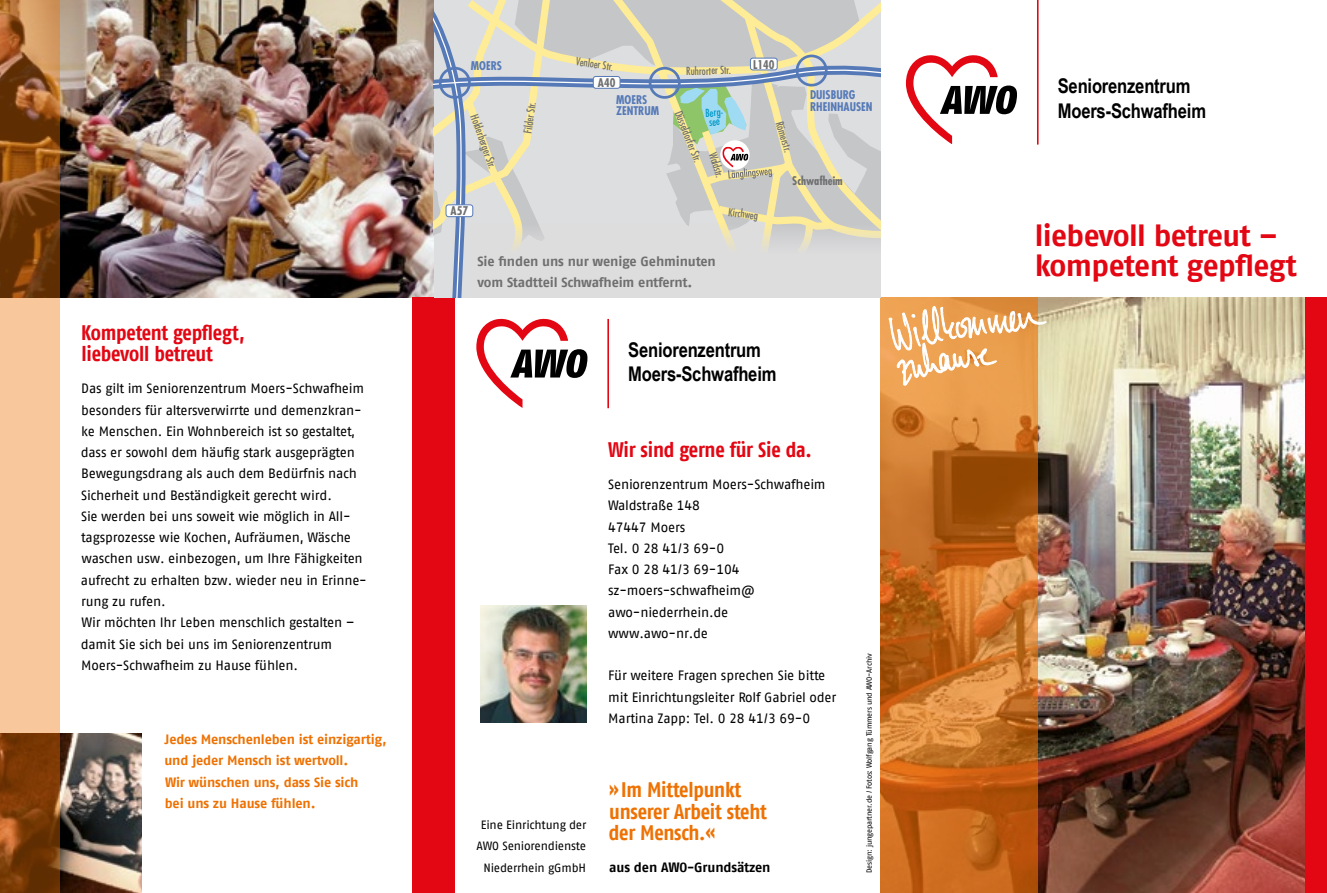
<style>
.page{position:relative;width:1327px;height:893px;background:#fff}
.page>*{position:absolute;margin:0;border:0;box-sizing:border-box;transform-origin:0 0}
.t1{font:700 30px/30px "AWO Fago Office";letter-spacing:-.025em;color:#e30613}
.t2{font:700 21px/21.3px "AWO Fago Cond";letter-spacing:-.01em;color:#e30613}
.t3{font:700 21px/21.3px "AWO Fago Cond";letter-spacing:-.01em;color:#ee7203}
.t4{font:700 20.25px/24.8px "Arial Narrow";letter-spacing:-.01em;color:#000}
.t5{font:13.5px/21.3px "AWO Fago Office";letter-spacing:-.01em;color:#000}
.t6{font:700 13.5px/21.3px "AWO Fago Office";letter-spacing:-.01em;color:#ee7203}
.t7{font:700 13.5px/21.3px "AWO Fago Office";letter-spacing:-.01em;color:#706f6f}
.t8{font:700 13.5px "AWO Fago Office";letter-spacing:-.01em;color:#000}
.t9{font:12px/21.3px "AWO Fago Office";letter-spacing:-.01em;color:#000;text-align:center}
.t10{font:700 condensed 11.7px/11.7px "Futura";color:#567ab8}
.t11{font:700 condensed 11.7px "Futura";color:#6e6f70}
.t12{font:condensed 10.8px "Futura";color:#6e6f70}
.t13{font:condensed 10.8px/9px "Futura";color:#0098c5;text-align:center}
.t14{font:7.5px "AWO Fago Office";letter-spacing:-.02em;color:#000}
</style>
<div class="page">
<img style="left:1037px;top:298px;width:268px;height:595px">
<img style="left:60px;top:733px;width:82px;height:160px">
<img style="left:60px;top:0;width:374px;height:298px">
<svg style="left:880px;top:298px;width:157px;height:595px;background:#c56f25"></svg>
<div style="left:1305px;top:298px;width:22px;height:595px;background:#e30613"></div>
<hr style="left:1037px;top:0;width:1px;height:145px;background:#e30613">
<svg style="left:906px;top:55px;width:111px;height:89px"></svg>
<svg style="left:476px;top:319px;width:111px;height:88px"></svg>
<hr style="left:607px;top:319px;width:2px;height:89px;background:#e30613">
<svg style="left:0;top:0;width:60px;height:893px;background:#be8758"></svg>
<div style="left:412px;top:298px;width:43px;height:595px;background:#e30613"></div>
<svg style="left:434px;top:0;width:446px;height:298px;background:#d0d2cb"></svg>
<img style="left:480px;top:606px;width:106px;height:117px">
<svg style="left:889px;top:306px;width:157px;height:79px"></svg>
<div style="left:470px;top:223px;width:410px;height:75px;background:#ddddde"></div>
<h2 class="t2" style="left:81px;top:322px;width:165px">Kompetent gepflegt, liebevoll betreut</h2>
<p class="t5" style="left:81px;top:378px;width:287px">Das gilt im Seniorenzentrum Moers-Schwafheim besonders für altersverwirrte und demenzkran&shy;ke Menschen. Ein Wohnbereich ist so gestaltet, dass er sowohl dem häufig stark ausgeprägten Bewegungsdrang als auch dem Bedürfnis nach Sicherheit und Beständigkeit gerecht wird.<br>Sie werden bei uns soweit wie möglich in All&shy;tagsprozesse wie Kochen, Aufräumen, Wäsche waschen usw. einbezogen, um Ihre Fähigkeiten aufrecht zu erhalten bzw. wieder neu in Erinne&shy;rung zu rufen.<br>Wir möchten Ihr Leben menschlich gestalten – damit Sie sich bei uns im Seniorenzentrum Moers-Schwafheim zu Hause fühlen.</p>
<p class="t6" style="left:164px;top:729px;width:224px">Jedes Menschenleben ist einzigartig, und jeder Mensch ist wertvoll.<br>Wir wünschen uns, dass Sie sich<br>bei uns zu Hause fühlen.</p>
<p class="t10" style="left:471px;top:60px;width:33px">MOERS</p>
<p class="t12" style="left:577px;top:54px;width:39px;rotate:9deg">Venloer Str.</p>
<p class="t12" style="left:686px;top:64px;width:46px;rotate:-1deg">Ruhrorter Str.</p>
<p class="t11" style="left:753px;top:57px;width:23px">L140</p>
<p class="t11" style="left:598px;top:75px;width:19px">A40</p>
<p class="t12" style="left:481px;top:112px;width:58px;rotate:71deg">Holderberger Str.</p>
<p class="t12" style="left:521px;top:132px;width:33px;rotate:-82deg">Filder Str.</p>
<p class="t10" style="left:616px;top:93px;width:45px">MOERS<br>ZENTRUM</p>
<p class="t10" style="left:810px;top:89px;width:64px">DUISBURG<br>RHEINHAUSEN</p>
<p class="t13" style="left:705px;top:108px;width:22px;rotate:-2deg">Berg&shy;see</p>
<p class="t12" style="left:684px;top:109px;width:56px;rotate:68deg">Düsseldorfer Str.</p>
<p class="t12" style="left:786px;top:119px;width:33px;rotate:73deg">Römerstr.</p>
<p class="t12" style="left:719px;top:150px;width:28px;rotate:73deg">Waldstr.</p>
<p class="t11" style="left:792px;top:173px;width:52px">Schwafheim</p>
<p class="t11" style="left:450px;top:203px;width:19px">A57</p>
<p class="t12" style="left:729px;top:205px;width:31px;rotate:8deg">Kirchweg</p>
<p class="t7" style="left:477px;top:250px;width:240px">Sie finden uns nur wenige Gehminuten vom Stadtteil Schwafheim entfernt.</p>
<h3 class="t4" style="left:628px;top:336px;width:150px">Seniorenzentrum<br>Moers-Schwafheim</h3>
<h2 class="t2" style="left:608px;top:439px;width:205px">Wir sind gerne für Sie da.</h2>
<p class="t5" style="left:608px;top:474px;width:219px">Seniorenzentrum Moers-Schwafheim<br>Waldstraße 148<br>47447 Moers<br>Tel. 0 28 41/3 69-0<br>Fax 0 28 41/3 69-104 sz-moers-schwafheim@ awo-niederrhein.de www.awo-nr.de</p>
<p class="t5" style="left:608px;top:665px;width:230px">Für weitere Fragen sprechen Sie bitte mit Einrichtungsleiter Rolf Gabriel oder<br>Martina Zapp: Tel. 0 28 41/3 69-0</p>
<p class="t9" style="left:476px;top:814px;width:111px">Eine Einrichtung der<br>AWO Seniorendienste<br>Niederrhein gGmbH</p>
<h2 class="t3" style="left:609px;top:779px;width:159px">»Im Mittelpunkt unserer Arbeit steht der Mensch.«</h2>
<p class="t8" style="left:609px;top:859px;width:163px">aus den AWO-Grundsätzen</p>
<p class="t14" style="left:865px;top:873px;width:221px;rotate:-90deg">Design: jungepartner.de / Fotos: Wolfgang Tümmers und AWO-Archiv</p>
<h3 class="t4" style="left:1057px;top:73px;width:150px">Seniorenzentrum<br>Moers-Schwafheim</h3>
<h1 class="t1" style="left:1034px;top:220px;width:264px">liebevoll betreut – kompetent gepflegt</h1>
</div>
